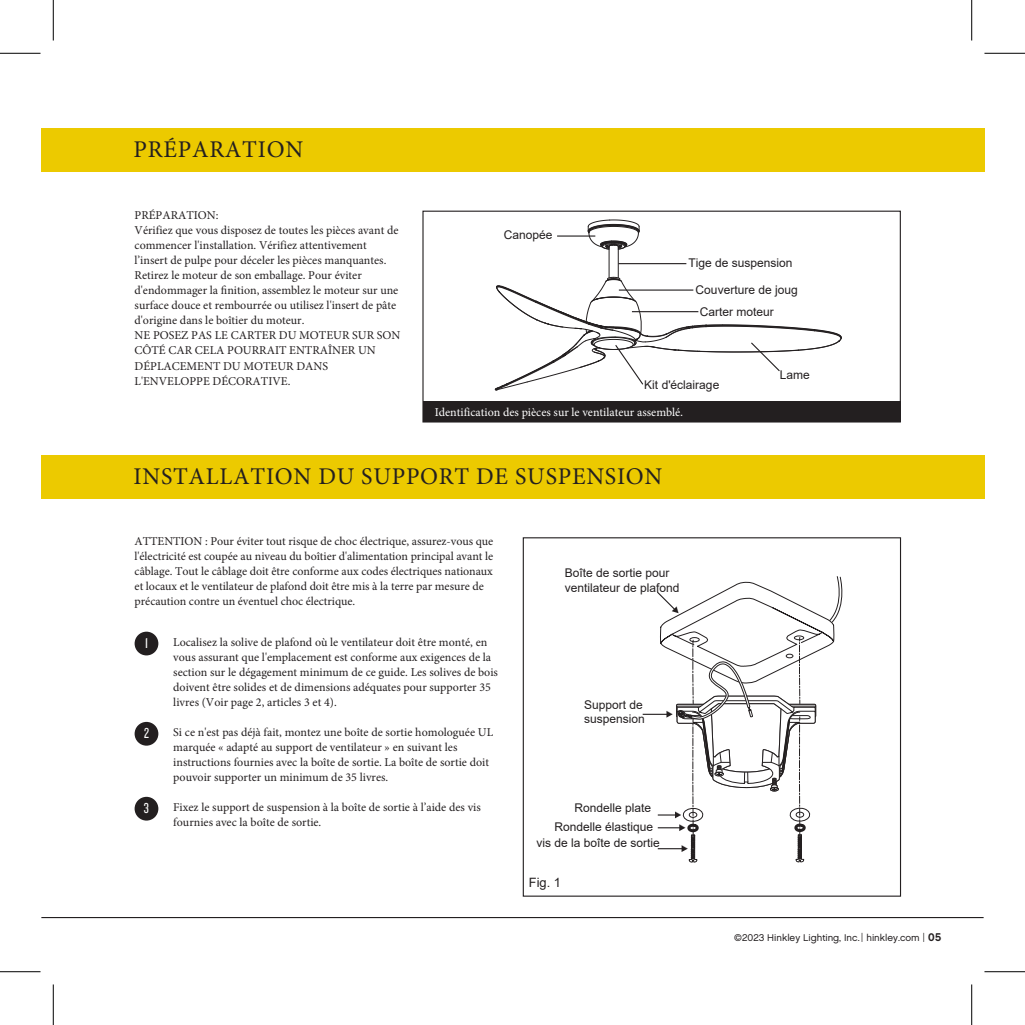
<style>
.page{position:relative;width:1025px;height:1025px;background:#fff}
.page>*{position:absolute;margin:0;border:0;box-sizing:border-box;transform-origin:0 0}
.t1{font:24px "Minion Pro";letter-spacing:.03em;color:#231f20}
.t2{font:15px "Knockout HTF28 Junior Featherwt";color:#fff}
.t3{font:12.9px "Arial";color:#231f20}
.t4{font:12px/15px "Minion Pro";color:#231f20}
.t5{font:12px/14.4px "Arial";color:#231f20}
.t6{font:12px "Minion Pro";color:#fff}
.t7{font:12px/16px "Arial";color:#221e1f}
.t8{font:9.75px "Chalet London Nineteen Sixty";color:#231f20}
.s1{font-family:"Chalet London Nineteen Sixty"}
.s2{font-family:"Archer Pro";font-weight:500}
.s3{font-family:"Chalet New York Nineteen Sixty";font-size:11.25px}
</style>
<div class="page">
<hr style="left:41px;top:917px;width:942px;height:1px;background:#231f20">
<div style="left:40px;top:128px;width:944px;height:44px;background:#ecca00"></div>
<div style="left:40px;top:455px;width:944px;height:43px;background:#ecca00"></div>
<div style="left:423px;top:401px;width:477px;height:21px;background:#231f20"></div>
<div style="left:135px;top:631px;width:23px;height:24px;background:#231f20;border-radius:50%"></div>
<div style="left:135px;top:722px;width:23px;height:23px;background:#231f20;border-radius:50%"></div>
<div style="left:522px;top:537px;width:379px;height:359px;border:1px solid #231f20"></div>
<div style="left:135px;top:796px;width:23px;height:24px;background:#231f20;border-radius:50%"></div>
<hr style="left:642px;top:713px;width:25px;height:2px;background:#231f20">
<svg style="left:655px;top:576px;width:188px;height:286px"></svg>
<hr style="left:618px;top:246px;width:1px;height:32px;background:#231f20">
<hr style="left:608px;top:246px;width:1px;height:32px;background:#231f20">
<svg style="left:587px;top:219px;width:53px;height:31px"></svg>
<hr style="left:618px;top:263px;width:68px;height:1px;background:#231f20">
<hr style="left:557px;top:235px;width:38px;height:2px;background:#231f20">
<svg style="left:494px;top:276px;width:348px;height:115px"></svg>
<hr style="left:619px;top:289px;width:74px;height:2px;background:#231f20">
<hr style="left:632px;top:311px;width:66px;height:1px;background:#231f20">
<hr style="left:0;top:53px;width:40px;height:1px;background:#000">
<hr style="left:984px;top:53px;width:41px;height:1px;background:#000">
<hr style="left:0;top:971px;width:40px;height:1px;background:#000">
<hr style="left:984px;top:971px;width:41px;height:1px;background:#000">
<hr style="left:53px;top:0;width:1px;height:41px;background:#000">
<hr style="left:53px;top:984px;width:1px;height:41px;background:#000">
<hr style="left:971px;top:0;width:1px;height:41px;background:#000">
<hr style="left:971px;top:984px;width:1px;height:41px;background:#000">
<h1 class="t1" style="left:134px;top:133px;width:171px">PRÉPARATION</h1>
<p class="t4" style="left:135px;top:208px;width:267px">PRÉPARATION:<br>Vérifiez que vous disposez de toutes les pièces avant de commencer l'installation. Vérifiez attentivement l’insert de pulpe pour déceler les pièces manquantes.<br>Retirez le moteur de son emballage. Pour éviter d'endommager la finition, assemblez le moteur sur une surface douce et rembourrée ou utilisez l'insert de pâte d'origine dans le boîtier du moteur.<br>NE POSEZ PAS LE CARTER DU MOTEUR SUR SON CÔTÉ CAR CELA POURRAIT ENTRAÎNER UN DÉPLACEMENT DU MOTEUR DANS L'ENVELOPPE DÉCORATIVE.</p>
<p class="t5" style="left:504px;top:227px;width:50px">Canopée</p>
<p class="t5" style="left:688px;top:256px;width:106px">Tige de suspension</p>
<p class="t5" style="left:695px;top:282px;width:104px">Couverture de joug</p>
<p class="t5" style="left:699px;top:304px;width:76px">Carter moteur</p>
<p class="t5" style="left:644px;top:377px;width:76px">Kit d'éclairage</p>
<p class="t5" style="left:780px;top:367px;width:32px">Lame</p>
<p class="t6" style="left:434px;top:404px;width:249px">Identification des pièces sur le ventilateur assemblé<span class="s1">.</span></p>
<h1 class="t1" style="left:133px;top:460px;width:530px">INSTALLATION DU SUPPORT DE SUSPENSION</h1>
<p class="t4" style="left:135px;top:534px;width:360px">ATTENTION : Pour éviter tout risque de choc électrique, assurez-vous que l'électricité est coupée au niveau du boîtier d'alimentation principal avant le câblage. Tout le câblage doit être conforme aux codes électriques nationaux et locaux et le ventilateur de plafond doit être mis à la terre par mesure de précaution contre un éventuel choc électrique.</p>
<p class="t4" style="left:173px;top:634px;width:326px">Localisez la solive de plafond où le ventilateur doit être monté, en vous assurant que l'emplacement est conforme aux exigences de la section sur le dégagement minimum de ce guide. Les solives de bois doivent être solides et de dimensions adéquates pour supporter 35 livres (Voir page 2, articles 3 et 4).</p>
<p class="t4" style="left:173px;top:724px;width:321px">Si ce n'est pas déjà fait, montez une boîte de sortie homologuée UL marquée « adapté au support de ventilateur » en suivant les instructions fournies avec la boîte de sortie. La boîte de sortie doit pouvoir supporter un minimum de 35 livres.</p>
<p class="t4" style="left:173px;top:799px;width:309px">Fixez le support de suspension à la boîte de sortie à l’aide des vis fournies avec la boîte de sortie.</p>
<p class="t2" style="left:145px;top:635px;width:4px">1</p>
<p class="t2" style="left:144px;top:726px;width:6px">2</p>
<p class="t2" style="left:144px;top:801px;width:7px">3</p>
<p class="t5" style="left:565px;top:566px;width:116px">Boîte de sortie pour ventilateur de plafond</p>
<p class="t5" style="left:584px;top:697px;width:62px">Support de suspension</p>
<p class="t5" style="left:574px;top:801px;width:78px">Rondelle plate</p>
<p class="t7" style="left:536px;top:818px;width:125px;text-indent:18px">Rondelle élastique vis de la boîte de sortie</p>
<p class="t3" style="left:529px;top:873px;width:34px">Fig. 1</p>
<p class="t8" style="left:734px;top:931px;width:208px">©2023 Hinkley Lighting, Inc.<span class="s2">|</span> hinkley.com <span class="s2">|</span> <span class="s3">05</span></p>
</div>
